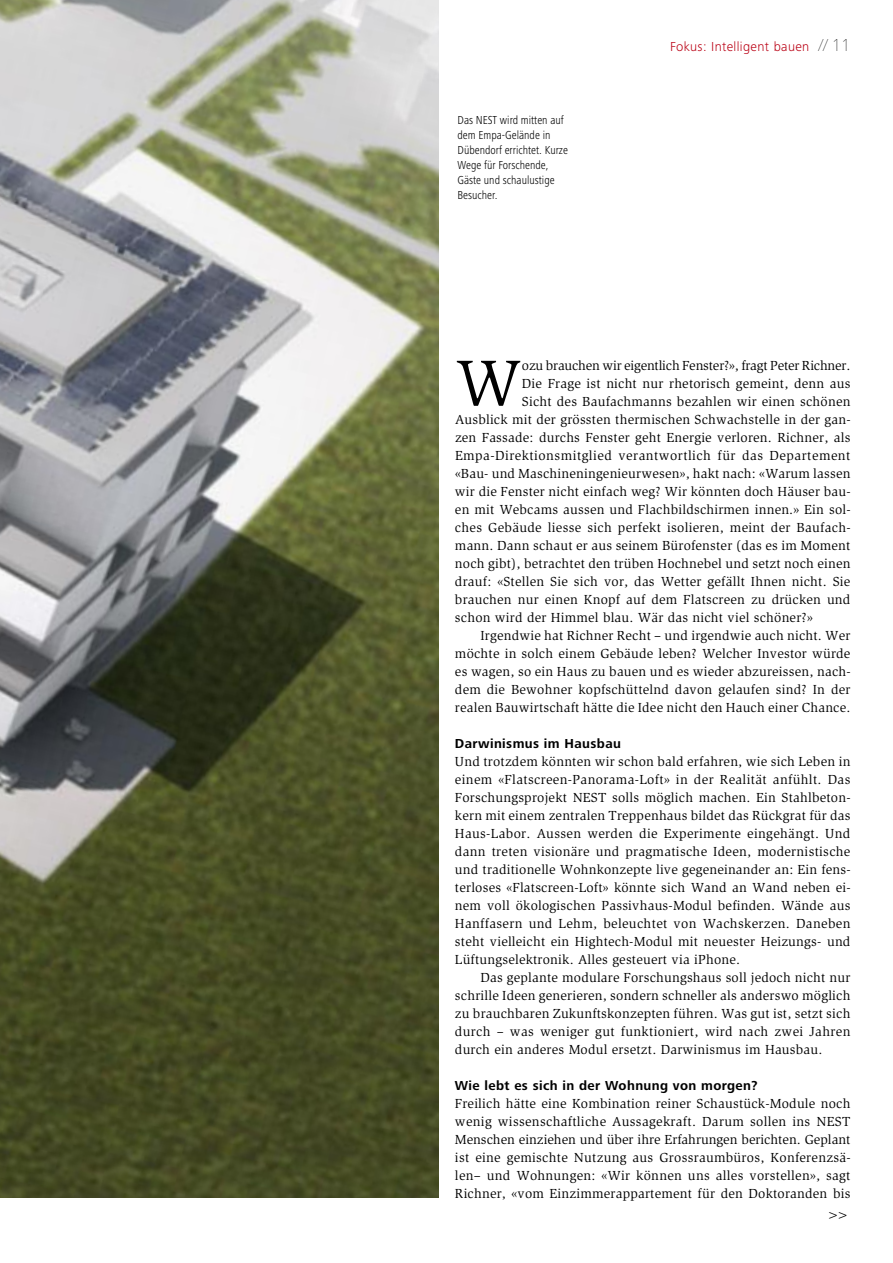
<style>
.page{position:relative;width:893px;height:1263px;background:#fff}
.page>*{position:absolute;margin:0;border:0;box-sizing:border-box;transform-origin:0 0}
.t1{font:67.2px "Slimbach Std";color:#000}
.t2{font:300 15px "Frutiger Next Pro";color:#000}
.t3{font:13.5px/18px "Slimbach Std";letter-spacing:.015em;color:#000;text-align:justify}
.t4{font:700 13.5px "Frutiger Next Pro";letter-spacing:.03em;color:#000}
.t5{font:13.5px "Slimbach Std";letter-spacing:.035em;color:#000}
.t6{font:13.5px "Slimbach Std";letter-spacing:-.01em;color:#000}
.t7{font:300 13.5px "Frutiger Next Pro";letter-spacing:.025em;color:#ba0014}
.t8{font:300 condensed 12px/15px "Frutiger Next Pro";color:#000}
.s1{font-weight:900;font-size:18px;color:#000}
</style>
<div class="page">
<img style="left:0;top:0;width:438px;height:1198px">
<p class="t8" style="left:457px;top:113px;width:112px">Das NEST wird mitten auf dem Empa-Gelände in<br>Dübendorf errichtet. Kurze<br>Wege für Forschende,<br>Gäste und schaulustige<br>Besucher.</p>
<p class="t7" style="left:670px;top:42px;width:182px">Fokus: Intelligent bauen <span class="s1">// 11</span></p>
<h1 class="t1" style="left:455px;top:357px;width:67px">W</h1>
<p class="t6" style="left:522px;top:360px;width:330px">ozu brauchen wir eigentlich Fenster?», fragt Peter Richner.</p>
<p class="t3" style="left:522px;top:375px;width:330px">Die Frage ist nicht nur rhetorisch gemeint, denn aus</p>
<p class="t3" style="left:522px;top:393px;width:330px">Sicht des Baufachmanns bezahlen wir einen schönen</p>
<p class="t3" style="left:455px;top:411px;width:397px">Ausblick mit der grössten thermischen Schwachstelle in der gan-</p>
<p class="t3" style="left:455px;top:429px;width:397px">zen Fassade: durchs Fenster geht Energie verloren. Richner, als</p>
<p class="t5" style="left:455px;top:450px;width:397px">Empa-Direktionsmitglied verantwortlich für das Departement</p>
<p class="t3" style="left:455px;top:465px;width:397px">«Bau- und Maschineningenieurwesen», hakt nach: «Warum lassen</p>
<p class="t3" style="left:455px;top:483px;width:397px">wir die Fenster nicht einfach weg? Wir könnten doch Häuser bau-</p>
<p class="t3" style="left:455px;top:501px;width:397px">en mit Webcams aussen und Flachbildschirmen innen.» Ein sol-</p>
<p class="t3" style="left:455px;top:519px;width:397px">ches Gebäude liesse sich perfekt isolieren, meint der Baufach-</p>
<p class="t3" style="left:455px;top:537px;width:397px">mann. Dann schaut er aus seinem Bürofenster (das es im Moment</p>
<p class="t3" style="left:455px;top:555px;width:397px">noch gibt), betrachtet den trüben Hochnebel und setzt noch einen</p>
<p class="t3" style="left:455px;top:573px;width:397px">drauf: «Stellen Sie sich vor, das Wetter gefällt Ihnen nicht. Sie</p>
<p class="t3" style="left:455px;top:591px;width:397px">brauchen nur einen Knopf auf dem Flatscreen zu drücken und</p>
<p class="t3" style="left:455px;top:609px;width:359px">schon wird der Himmel blau. Wär das nicht viel schöner?»</p>
<p class="t3" style="left:480px;top:627px;width:371px">Irgendwie hat Richner Recht – und irgendwie auch nicht. Wer</p>
<p class="t3" style="left:455px;top:645px;width:397px">möchte in solch einem Gebäude leben? Welcher Investor würde</p>
<p class="t3" style="left:455px;top:663px;width:397px">es wagen, so ein Haus zu bauen und es wieder abzureissen, nach-</p>
<p class="t3" style="left:455px;top:681px;width:397px">dem die Bewohner kopfschüttelnd davon gelaufen sind? In der</p>
<p class="t3" style="left:455px;top:699px;width:397px">realen Bauwirtschaft hätte die Idee nicht den Hauch einer Chance.</p>
<p class="t4" style="left:455px;top:739px;width:167px">Darwinismus im Hausbau</p>
<p class="t3" style="left:455px;top:753px;width:397px">Und trotzdem könnten wir schon bald erfahren, wie sich Leben in einem «Flatscreen-Panorama-Loft» in der Realität anfühlt. Das Forschungsprojekt NEST solls möglich machen. Ein Stahlbeton&shy;kern mit einem zentralen Treppenhaus bildet das Rückgrat für das Haus-Labor. Aussen werden die Experimente eingehängt. Und dann treten visionäre und pragmatische Ideen, modernistische und traditionelle Wohnkonzepte live gegeneinander an: Ein fens&shy;terloses «Flatscreen-Loft» könnte sich Wand an Wand neben ei&shy;nem voll ökologischen Passivhaus-Modul befinden. Wände aus Hanffasern und Lehm, beleuchtet von Wachskerzen. Daneben steht vielleicht ein Hightech-Modul mit neuester Heizungs- und Lüftungselektronik. Alles gesteuert via iPhone.</p>
<p class="t3" style="left:455px;top:969px;width:397px;text-indent:26px">Das geplante modulare Forschungshaus soll jedoch nicht nur schrille Ideen generieren, sondern schneller als anderswo möglich zu brauchbaren Zukunftskonzepten führen. Was gut ist, setzt sich durch – was weniger gut funktioniert, wird nach zwei Jahren durch ein anderes Modul ersetzt. Darwinismus im Hausbau.</p>
<p class="t4" style="left:455px;top:1081px;width:304px">Wie lebt es sich in der Wohnung von morgen?</p>
<p class="t3" style="left:455px;top:1095px;width:397px">Freilich hätte eine Kombination reiner Schaustück-Module noch wenig wissenschaftliche Aussagekraft. Darum sollen ins NEST Menschen einziehen und über ihre Erfahrungen berichten. Geplant ist eine gemischte Nutzung aus Grossraumbüros, Konferenzsä&shy;len– und Wohnungen: «Wir können uns alles vorstellen», sagt Richner, «vom Einzimmerappartement für den Doktoranden bis</p>
<p class="t2" style="left:829px;top:1209px;width:19px">&gt;&gt;</p>
</div>
